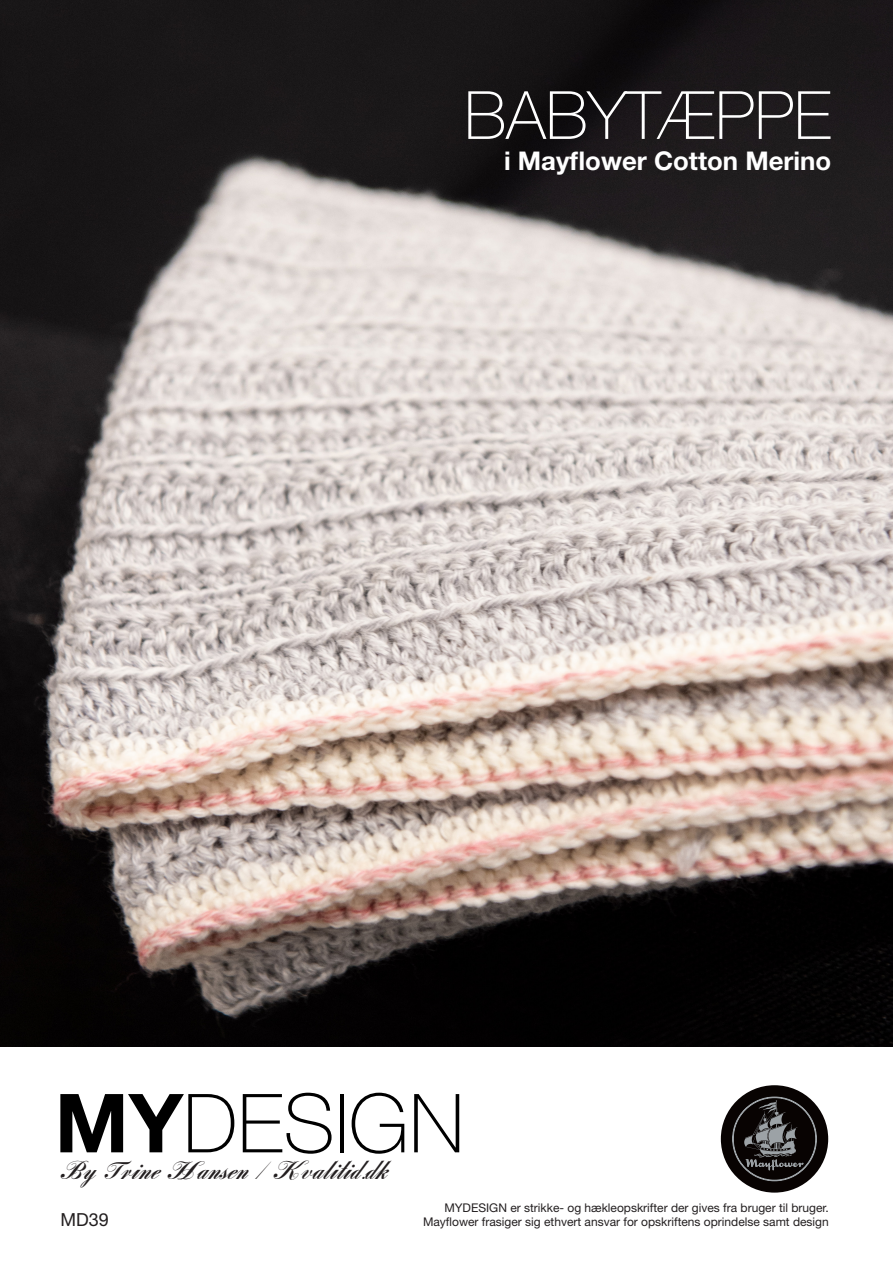
<style>
.page{position:relative;width:893px;height:1263px;background:#fff}
.page>*{position:absolute;margin:0;border:0;box-sizing:border-box;transform-origin:0 0}
.t1{font:100 66.6px "Helvetica Neue LT Std";color:#fff}
.t2{font:30.15px "Louisa CP";color:#231f20}
.t3{font:700 25.8px "Helvetica Neue LT Std";color:#fff}
.Afsnitsformat_1{font:18px "Helvetica Neue LT Std";color:#231f20}
.t4{font:12px "Helvetica Neue LT Std";color:#231f20}
</style>
<div class="page">
<img style="left:0;top:0;width:893px;height:1046px">
<svg style="left:60px;top:1094px;width:174px;height:58px"></svg>
<svg style="left:243px;top:1093px;width:89px;height:61px"></svg>
<hr style="left:340px;top:1094px;width:3px;height:58px;background:#000">
<svg style="left:352px;top:1093px;width:52px;height:61px"></svg>
<svg style="left:414px;top:1094px;width:45px;height:58px"></svg>
<div style="left:721px;top:1085px;width:107px;height:107px;background:#080302;border-radius:50%"></div>
<svg style="left:732px;top:1097px;width:85px;height:84px"></svg>
<p class="t1" style="left:464px;top:77px;width:369px">BABYTÆPPE</p>
<p class="t3" style="left:504px;top:145px;width:329px">i Mayflower Cotton Merino</p>
<p class="t2" style="left:60px;top:1155px;width:329px">By Trine Hansen / Kvalitid.dk</p>
<p class="t4" style="left:444px;top:1200px;width:386px">MYDESIGN er strikke- og hækleopskrifter der gives fra bruger til bruger.</p>
<p class="Afsnitsformat_1" style="left:60px;top:1209px;width:50px">MD39</p>
<p class="t4" style="left:423px;top:1215px;width:407px">Mayflower frasiger sig ethvert ansvar for opskriftens oprindelse samt design</p>
</div>
